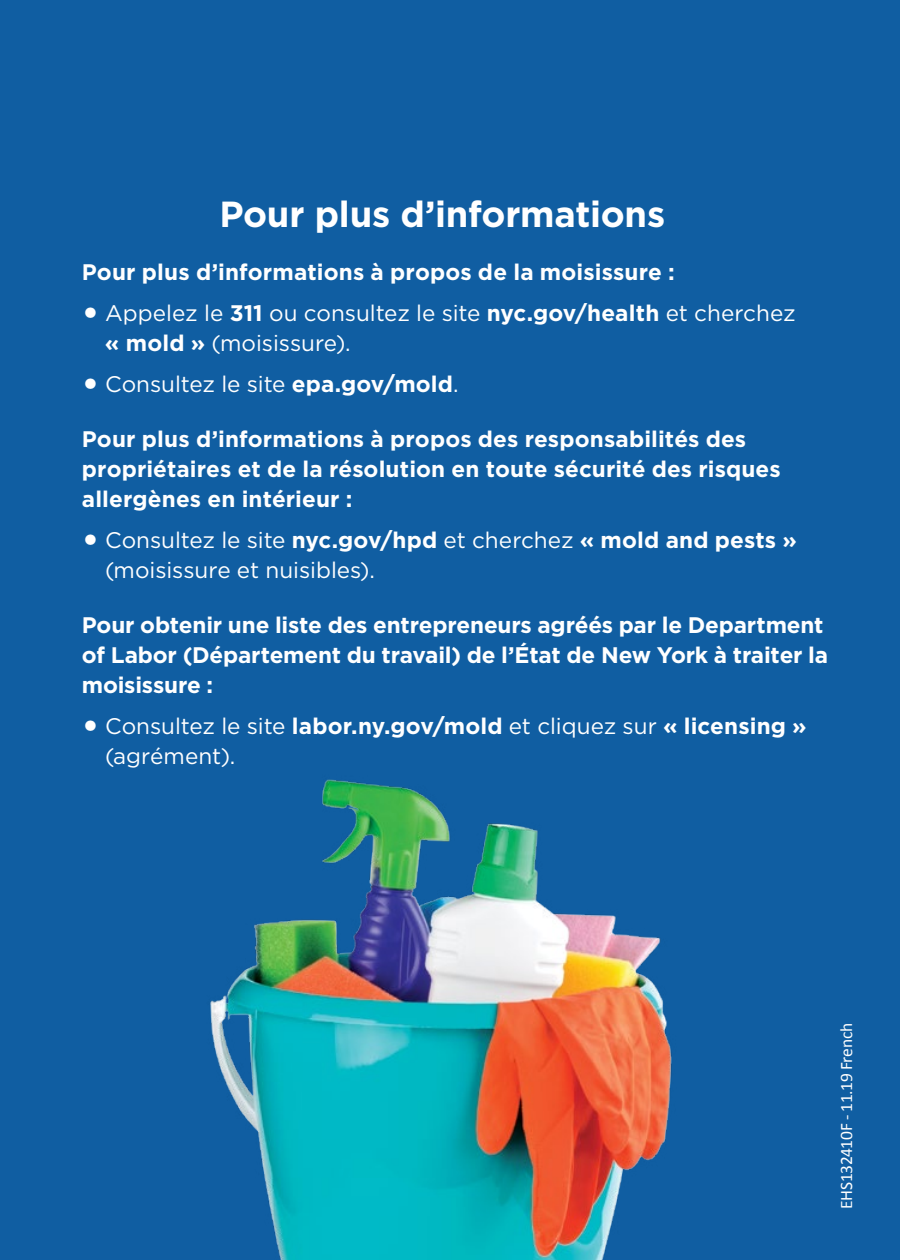
<style>
.page{position:relative;width:900px;height:1260px;background:#105ea2}
.page>*{position:absolute;margin:0;border:0;box-sizing:border-box;transform-origin:0 0}
.t1{font:700 36.25px "Gotham";letter-spacing:-.005em;color:#fff}
.t2{font:700 22.5px/30px "Gotham";color:#fff}
.t3{font:22.5px/30px "Gotham";color:#fff}
.t4{font:17.5px "Calibri";letter-spacing:-.015em;color:#fff}
.s1{font-weight:700;font-size:35px}
.s2{font-weight:700}
</style>
<div class="page">
<img style="left:210px;top:779px;width:462px;height:481px">
<h1 class="t1" style="left:219px;top:190px;width:447px">Pour plus d’informations</h1>
<p class="t2" style="left:82px;top:257px;width:595px">Pour plus d’informations à propos de la moisissure :</p>
<p class="t3" style="left:105px;top:298px;width:692px;text-indent:-23px"><span class="s1">•</span> Appelez le <span class="s2">311</span> ou consultez le site <span class="s2">nyc.gov/health</span> et cherchez <span class="s2">« mold »</span> (moisissure).</p>
<p class="t3" style="left:82px;top:368px;width:378px"><span class="s1">•</span> Consultez le site <span class="s2">epa.gov/mold</span>.</p>
<p class="t2" style="left:82px;top:424px;width:700px">Pour plus d’informations à propos des responsabilités des propriétaires et de la résolution en toute sécurité des risques allergènes en intérieur :</p>
<p class="t3" style="left:105px;top:524px;width:694px;text-indent:-23px"><span class="s1">•</span> Consultez le site <span class="s2">nyc.gov/hpd</span> et cherchez <span class="s2">« mold and pests » </span>(moisissure et nuisibles).</p>
<p class="t2" style="left:82px;top:610px;width:748px">Pour obtenir une liste des entrepreneurs agréés par le Department of Labor (Département du travail) de l’État de New York à traiter la moisissure :</p>
<p class="t3" style="left:105px;top:710px;width:703px;text-indent:-23px"><span class="s1">•</span> Consultez le site <span class="s2">labor.ny.gov/mold</span> et cliquez sur <span class="s2">« licensing » </span>(agrément).</p>
<p class="t4" style="left:835px;top:1209px;width:188px;rotate:-90deg">EHS132410F - 11.19 French</p>
</div>
